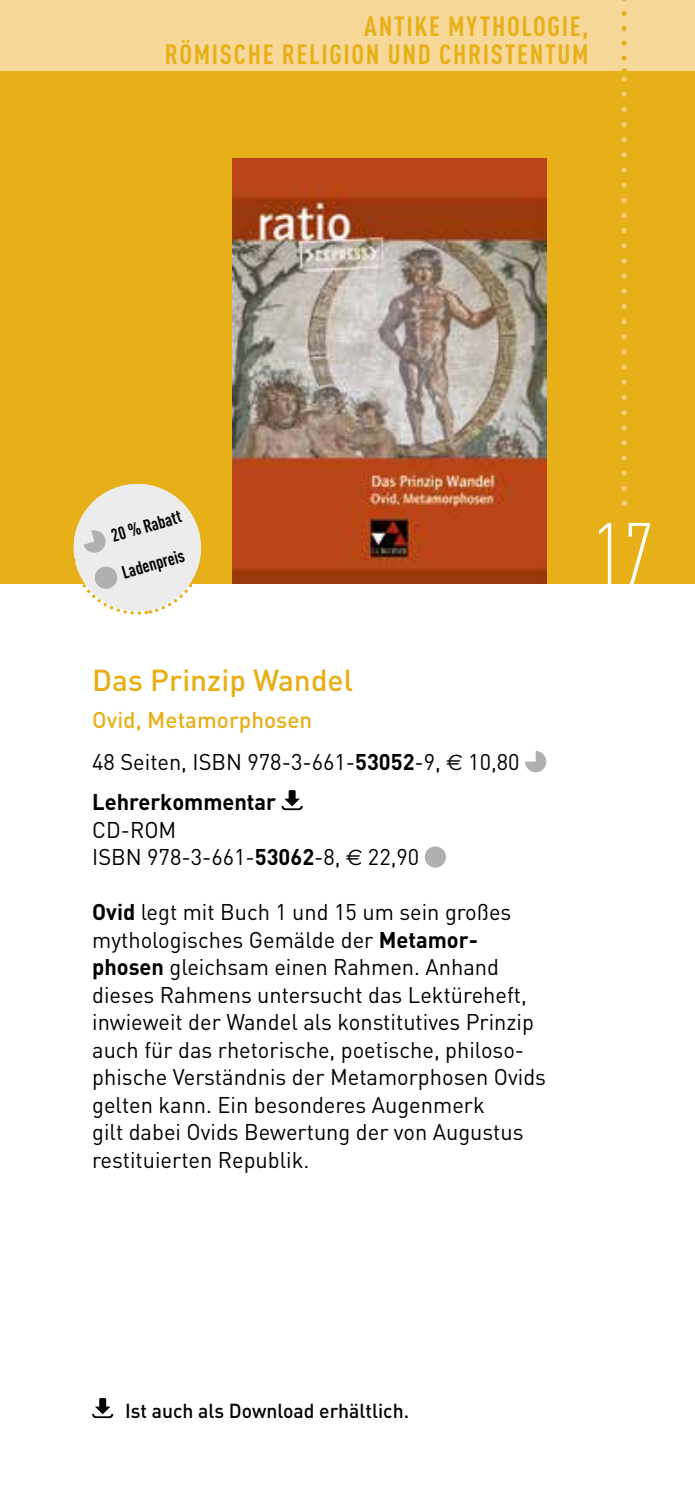
<style>
.page{position:relative;width:695px;height:1489px;background:#fff}
.page>*{position:absolute;margin:0;border:0;box-sizing:border-box;transform-origin:0 0}
.t1{font:300 87.5px "DIN Cond";color:#fff}
.t2{font:500 30px "DIN";color:#e7b018}
.t3{font:700 27.5px/27.5px "DIN Cond";letter-spacing:.06em;color:#e7b018;text-align:right}
.t4{font:22.5px/27.5px "DIN";color:#000}
.t5{font:500 20px "DIN";color:#000}
.t6{font:700 18px/38.2px "DIN Cond";color:#000}
.s1{font-weight:500;color:#e7b018}
.s2{font-weight:700}
.s3{font-family:"Euro Sans"}
</style>
<div class="page">
<div style="left:0;top:0;width:694px;height:71px;background:#f7d898"></div>
<div style="left:0;top:71px;width:694px;height:512px;background:#e7b018"></div>
<svg style="left:621px;top:0;width:5px;height:488px"></svg>
<svg style="left:68px;top:483px;width:139px;height:132px"></svg>
<svg style="left:525px;top:751px;width:21px;height:21px"></svg>
<svg style="left:281px;top:790px;width:21px;height:20px"></svg>
<div style="left:424px;top:846px;width:22px;height:21px;background:#afb0b0;border-radius:50%"></div>
<img style="left:232px;top:159px;width:314px;height:424px">
<svg style="left:92px;top:1398px;width:21px;height:19px"></svg>
<p class="t3" style="left:165px;top:12px;width:425px">ANTIKE MYTHOLOGIE,<br>RÖMISCHE RELIGION UND CHRISTENTUM</p>
<p class="t6" style="left:106px;top:517px;width:73px;rotate:-16deg">20 % Rabatt<br>Ladenpreis</p>
<h2 class="t2" style="left:92px;top:661px;width:262px">Das Prinzip Wandel</h2>
<p class="t4" style="left:92px;top:699px;width:429px;line-height:40.8px"><span class="s1">Ovid, Metamorphosen<br></span>48 Seiten, ISBN 978-3-661-<span class="s2">53052</span>-9, <span class="s3">€</span> 10,80<br><span class="s2">Lehrerkommentar</span></p>
<p class="t4" style="left:92px;top:815px;width:328px">CD-ROM<br>ISBN 978-3-661-<span class="s2">53062</span>-8, <span class="s3">€</span> 22,90</p>
<p class="t4" style="left:92px;top:897px;width:455px"><span class="s2">Ovid</span> legt mit Buch 1 und 15 um sein großes mythologisches Gemälde der <span class="s2">Metamor&shy;phosen</span> gleichsam einen Rahmen. Anhand dieses Rahmens untersucht das Lektüreheft, inwieweit der Wandel als konstitutives Prinzip auch für das rhetorische, poetische, philoso&shy;phische Verständnis der Metamorphosen Ovids gelten kann. Ein besonderes Augenmerk<br>gilt dabei Ovids Bewertung der von Augustus restituierten Republik.</p>
<h1 class="t1" style="left:593px;top:504px;width:62px">17</h1>
<p class="t5" style="left:125px;top:1397px;width:285px">Ist auch als Download erhältlich.</p>
</div>
